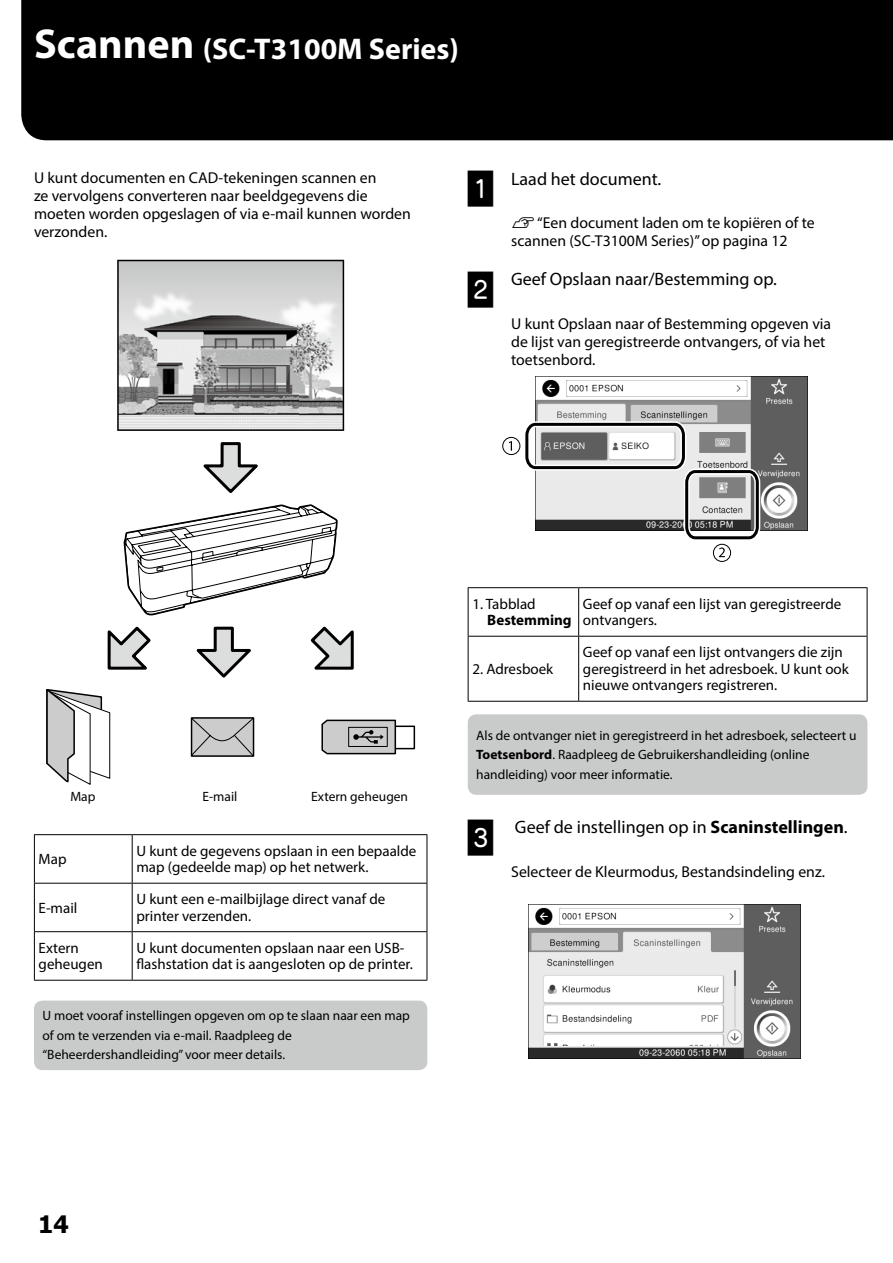
<style>
.page{position:relative;width:893px;height:1263px;background:#fff}
.page>*{position:absolute;margin:0;border:0;box-sizing:border-box;transform-origin:0 0}
.t1{font:36px "JNB3 TP";color:#000}
.t2{font:700 30px "Myriad Pro";color:#fff}
.t3{font:700 24px "Tahoma";color:#000}
.t4{font:18px "Myriad Pro";color:#000}
.t5{font:15.75px/18px "Myriad Pro";color:#000}
.t6{font:15px/16.5px "Myriad Pro";color:#000}
.t7{font:700 15px "Myriad Pro";color:#000}
.t8{font:13.5px/19.5px "Myriad Pro";color:#000}
.s1{font-size:42px}
.s2{font-family:"TP Publication Group Icons 4 AAA"}
.s3{font-weight:700}
</style>
<div class="page">
<div style="left:21px;top:0;width:872px;height:140px;background:#000"></div>
<svg style="left:117px;top:260px;width:227px;height:171px;background:#b3b3b3"></svg>
<svg style="left:203px;top:442px;width:55px;height:51px"></svg>
<svg style="left:124px;top:504px;width:214px;height:111px"></svg>
<svg style="left:107px;top:626px;width:44px;height:44px"></svg>
<svg style="left:310px;top:626px;width:44px;height:44px"></svg>
<svg style="left:196px;top:626px;width:55px;height:52px"></svg>
<svg style="left:46px;top:689px;width:65px;height:96px"></svg>
<div style="left:191px;top:717px;width:63px;height:40px;background:#2b2b2b"></div>
<svg style="left:191px;top:717px;width:63px;height:39px;background:#aeaeae"></svg>
<div style="left:394px;top:725px;width:21px;height:24px;border:2px solid #000"></div>
<svg style="left:321px;top:719px;width:76px;height:36px;background:#a6a6a6"></svg>
<hr style="left:34px;top:834px;width:98px;height:1px;background:#000">
<hr style="left:34px;top:835px;width:1px;height:48px;background:#000">
<hr style="left:132px;top:834px;width:295px;height:1px;background:#000">
<hr style="left:132px;top:835px;width:1px;height:48px;background:#000">
<hr style="left:427px;top:835px;width:1px;height:48px;background:#000">
<hr style="left:34px;top:883px;width:98px;height:1px;background:#000">
<hr style="left:34px;top:883px;width:1px;height:48px;background:#000">
<hr style="left:132px;top:883px;width:295px;height:1px;background:#000">
<hr style="left:132px;top:883px;width:1px;height:48px;background:#000">
<hr style="left:427px;top:883px;width:1px;height:48px;background:#000">
<hr style="left:34px;top:931px;width:98px;height:1px;background:#000">
<hr style="left:34px;top:932px;width:1px;height:48px;background:#000">
<hr style="left:132px;top:931px;width:295px;height:1px;background:#000">
<hr style="left:132px;top:932px;width:1px;height:48px;background:#000">
<hr style="left:427px;top:932px;width:1px;height:48px;background:#000">
<hr style="left:34px;top:980px;width:98px;height:1px;background:#000">
<hr style="left:132px;top:980px;width:295px;height:1px;background:#000">
<div style="left:34px;top:1000px;width:393px;height:70px;background:#c9caca;border-radius:9px"></div>
<img style="left:535px;top:376px;width:272px;height:155px">
<div style="left:502px;top:437px;width:18px;height:18px;border:1px solid #000;border-radius:50%"></div>
<svg style="left:509px;top:441px;width:3px;height:10px"></svg>
<div style="left:713px;top:544px;width:18px;height:18px;border:1px solid #000;border-radius:50%"></div>
<svg style="left:525px;top:418px;width:238px;height:139px"></svg>
<hr style="left:468px;top:587px;width:111px;height:1px;background:#000">
<hr style="left:468px;top:588px;width:1px;height:48px;background:#000">
<hr style="left:579px;top:587px;width:288px;height:1px;background:#000">
<hr style="left:578px;top:588px;width:1px;height:48px;background:#000">
<hr style="left:867px;top:588px;width:1px;height:48px;background:#000">
<hr style="left:468px;top:636px;width:111px;height:1px;background:#000">
<hr style="left:468px;top:637px;width:1px;height:64px;background:#000">
<hr style="left:579px;top:636px;width:288px;height:1px;background:#000">
<hr style="left:578px;top:637px;width:1px;height:64px;background:#000">
<hr style="left:867px;top:637px;width:1px;height:64px;background:#000">
<hr style="left:468px;top:701px;width:111px;height:1px;background:#000">
<hr style="left:579px;top:701px;width:288px;height:1px;background:#000">
<div style="left:468px;top:714px;width:399px;height:81px;background:#c9caca;border-radius:9px"></div>
<img style="left:528px;top:904px;width:272px;height:155px">
<h2 class="t2" style="left:34px;top:29px;width:426px"><span class="s1">Scannen</span> (SC-T3100M Series)</h2>
<p class="t5" style="left:34px;top:168px;width:378px">U kunt documenten en CAD-tekeningen scannen en<br>ze vervolgens converteren naar beeldgegevens die moeten worden opgeslagen of via e-mail kunnen worden verzonden.</p>
<h1 class="t1" style="left:468px;top:171px;width:30px">A</h1>
<p class="t4" style="left:511px;top:168px;width:152px">Laad het document.</p>
<p class="t5" style="left:511px;top:214px;width:305px"><span class="s2">U</span> “Een document laden om te kopiëren of te scannen (SC-T3100M Series)” op pagina 12</p>
<h1 class="t1" style="left:468px;top:271px;width:30px">B</h1>
<p class="t4" style="left:511px;top:268px;width:267px">Geef Opslaan naar/Bestemming op.</p>
<p class="t5" style="left:511px;top:314px;width:322px">U kunt Opslaan naar of Bestemming opgeven via de lijst van geregistreerde ontvangers, of via het toetsenbord.</p>
<p class="t8" style="left:70px;top:786px;width:27px">Map</p>
<p class="t8" style="left:202px;top:786px;width:36px">E-mail</p>
<p class="t8" style="left:311px;top:786px;width:98px">Extern geheugen</p>
<p class="t6" style="left:39px;top:850px;width:29px">Map</p>
<p class="t6" style="left:136px;top:842px;width:281px">U kunt de gegevens opslaan in een bepaalde map (gedeelde map) op het netwerk.</p>
<p class="t6" style="left:39px;top:899px;width:40px">E-mail</p>
<p class="t6" style="left:136px;top:891px;width:250px">U kunt een e-mailbijlage direct vanaf de printer verzenden.</p>
<p class="t6" style="left:39px;top:939px;width:66px">Extern geheugen</p>
<p class="t6" style="left:136px;top:939px;width:278px">U kunt documenten opslaan naar een USB&shy;flashstation dat is aangesloten op de printer.</p>
<p class="t8" style="left:43px;top:1006px;width:369px">U moet vooraf instellingen opgeven om op te slaan naar een map of om te verzenden via e-mail. Raadpleeg de “Beheerdershandleiding” voor meer details.</p>
<p class="t6" style="left:472px;top:595px;width:65px">1. Tabblad</p>
<p class="t7" style="left:487px;top:610px;width:86px">Bestemming</p>
<p class="t6" style="left:583px;top:595px;width:260px">Geef op vanaf een lijst van geregistreerde ontvangers.</p>
<p class="t6" style="left:583px;top:644px;width:267px">Geef op vanaf een lijst ontvangers die zijn geregistreerd in het adresboek. U kunt ook nieuwe ontvangers registreren.</p>
<p class="t8" style="left:476px;top:725px;width:382px">Als de ontvanger niet in geregistreerd in het adresboek, selecteert u<br><span class="s3">Toetsenbord</span>. Raadpleeg de Gebruikershandleiding (online handleiding) voor meer informatie.</p>
<h1 class="t1" style="left:468px;top:819px;width:30px">C</h1>
<p class="t4" style="left:515px;top:816px;width:334px">Geef de instellingen op in <span class="s3">Scaninstellingen</span>.</p>
<p class="t5" style="left:511px;top:862px;width:315px">Selecteer de Kleurmodus, Bestandsindeling enz.</p>
<p class="t6" style="left:472px;top:660px;width:82px">2. Adresboek</p>
<h3 class="t3" style="left:38px;top:1207px;width:32px">14</h3>
</div>
